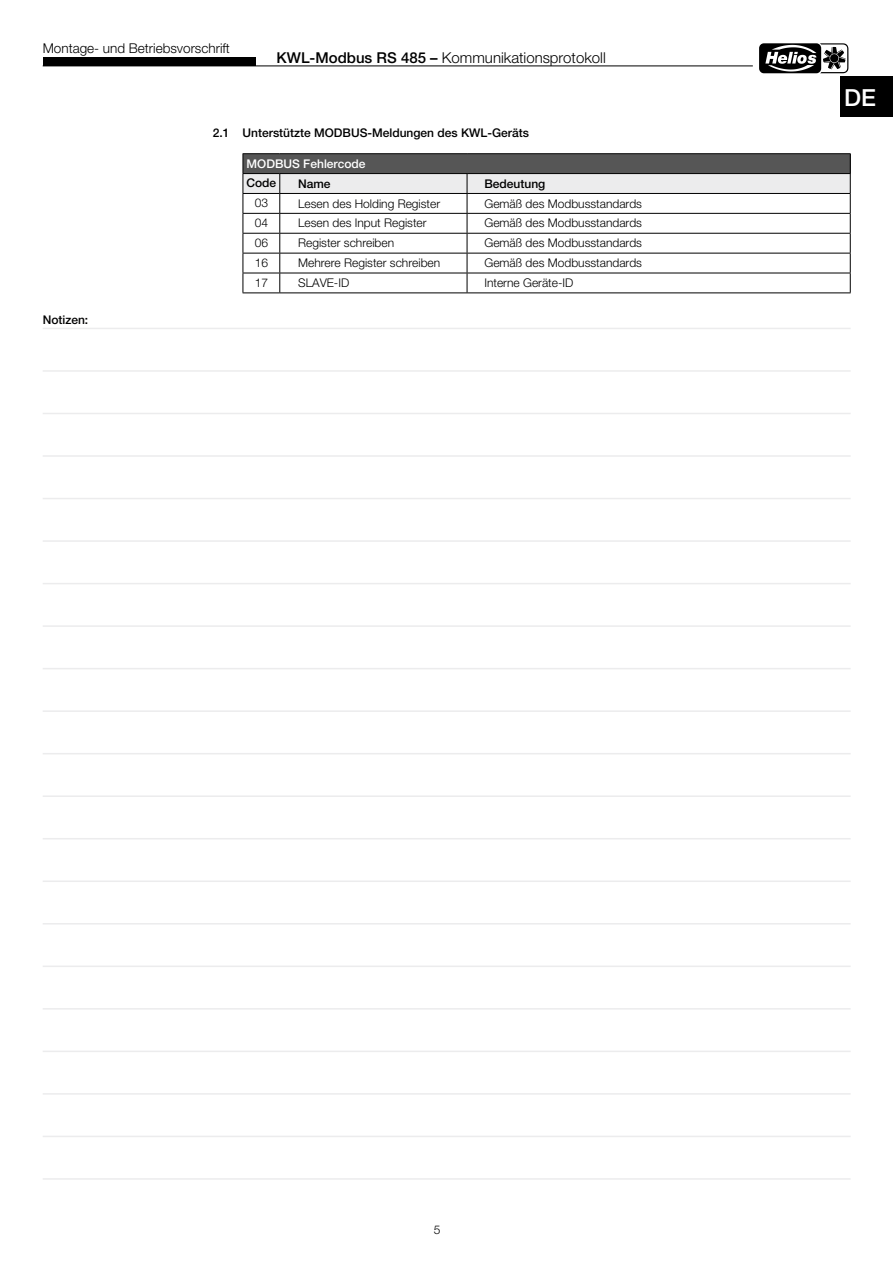
<style>
.page{position:relative;width:893px;height:1263px;background:#fff}
.page>*{position:absolute;margin:0;border:0;box-sizing:border-box;transform-origin:0 0}
.t1{font:500 23.55px "Helvetica Neue";color:#fff}
.t2{font:300 15px "Helvetica Neue";color:#000}
.t3{font:300 13.5px "Helvetica Neue";color:#000}
.t4{font:300 12px "Helvetica Neue";color:#000}
.t5{font:500 12px "Helvetica Neue";color:#000}
.t6{font:500 12px "Helvetica Neue";color:#fff}
.s1{font-weight:500}
</style>
<div class="page">
<hr style="left:43px;top:66px;width:710px;height:1px;background:#000">
<div style="left:43px;top:57px;width:212px;height:9px;background:#000"></div>
<svg style="left:759px;top:43px;width:90px;height:31px"></svg>
<div style="left:759px;top:43px;width:62px;height:30px;background:#000;border-radius:5px"></div>
<svg style="left:765px;top:43px;width:83px;height:30px"></svg>
<hr style="left:243px;top:153px;width:37px;height:1px;background:#000">
<hr style="left:280px;top:153px;width:187px;height:1px;background:#000">
<hr style="left:467px;top:153px;width:384px;height:1px;background:#000">
<svg style="left:243px;top:154px;width:608px;height:138px"></svg>
<hr style="left:243px;top:292px;width:37px;height:1px;background:#000">
<hr style="left:280px;top:292px;width:187px;height:1px;background:#000">
<hr style="left:467px;top:292px;width:384px;height:1px;background:#000">
<hr style="left:43px;top:328px;width:808px;height:1px;background:#ececed">
<hr style="left:43px;top:370px;width:808px;height:2px;background:#ececed">
<hr style="left:43px;top:413px;width:808px;height:1px;background:#ececed">
<hr style="left:43px;top:455px;width:808px;height:2px;background:#ececed">
<hr style="left:43px;top:498px;width:808px;height:1px;background:#ececed">
<hr style="left:43px;top:540px;width:808px;height:2px;background:#ececed">
<hr style="left:43px;top:583px;width:808px;height:1px;background:#ececed">
<hr style="left:43px;top:625px;width:808px;height:2px;background:#ececed">
<hr style="left:43px;top:668px;width:808px;height:1px;background:#ececed">
<hr style="left:43px;top:710px;width:808px;height:2px;background:#ececed">
<hr style="left:43px;top:753px;width:808px;height:1px;background:#ececed">
<hr style="left:43px;top:795px;width:808px;height:2px;background:#ececed">
<hr style="left:43px;top:838px;width:808px;height:1px;background:#ececed">
<hr style="left:43px;top:880px;width:808px;height:2px;background:#ececed">
<hr style="left:43px;top:923px;width:808px;height:1px;background:#ececed">
<hr style="left:43px;top:965px;width:808px;height:2px;background:#ececed">
<hr style="left:43px;top:1008px;width:808px;height:1px;background:#ececed">
<hr style="left:43px;top:1050px;width:808px;height:2px;background:#ececed">
<hr style="left:43px;top:1093px;width:808px;height:2px;background:#ececed">
<hr style="left:43px;top:1136px;width:808px;height:1px;background:#ececed">
<hr style="left:43px;top:1178px;width:808px;height:2px;background:#ececed">
<div style="left:840px;top:77px;width:53px;height:40px;background:#000"></div>
<p class="t3" style="left:43px;top:40px;width:189px">Montage- und Betriebsvorschrift</p>
<p class="t2" style="left:277px;top:48px;width:331px"><span class="s1">KWL-Modbus RS 485 –</span> Kommunikationsprotokoll</p>
<p class="t5" style="left:213px;top:125px;width:318px">2.1 Unterstützte MODBUS-Meldungen des KWL-Geräts</p>
<p class="t5" style="left:43px;top:312px;width:47px">Notizen:</p>
<p class="t6" style="left:247px;top:156px;width:120px">MODBUS Fehlercode</p>
<p class="t5" style="left:246px;top:176px;width:31px">Code</p>
<p class="t5" style="left:298px;top:176px;width:34px">Name</p>
<p class="t5" style="left:484px;top:176px;width:62px">Bedeutung</p>
<p class="t4" style="left:255px;top:195px;width:15px">03</p>
<p class="t4" style="left:298px;top:196px;width:144px">Lesen des Holding Register</p>
<p class="t4" style="left:484px;top:196px;width:159px">Gemäß des Modbusstandards</p>
<p class="t4" style="left:255px;top:216px;width:15px">04</p>
<p class="t4" style="left:298px;top:216px;width:130px">Lesen des Input Register</p>
<p class="t4" style="left:484px;top:216px;width:159px">Gemäß des Modbusstandards</p>
<p class="t4" style="left:255px;top:236px;width:15px">06</p>
<p class="t4" style="left:298px;top:236px;width:98px">Register schreiben</p>
<p class="t4" style="left:484px;top:236px;width:159px">Gemäß des Modbusstandards</p>
<p class="t4" style="left:255px;top:256px;width:15px">16</p>
<p class="t4" style="left:298px;top:256px;width:144px">Mehrere Register schreiben</p>
<p class="t4" style="left:484px;top:256px;width:159px">Gemäß des Modbusstandards</p>
<p class="t4" style="left:255px;top:275px;width:15px">17</p>
<p class="t4" style="left:298px;top:275px;width:53px">SLAVE-ID</p>
<p class="t4" style="left:484px;top:275px;width:90px">Interne Geräte-ID</p>
<h1 class="t1" style="left:844px;top:84px;width:33px">DE</h1>
<p class="t4" style="left:434px;top:1222px;width:8px">5</p>
</div>
